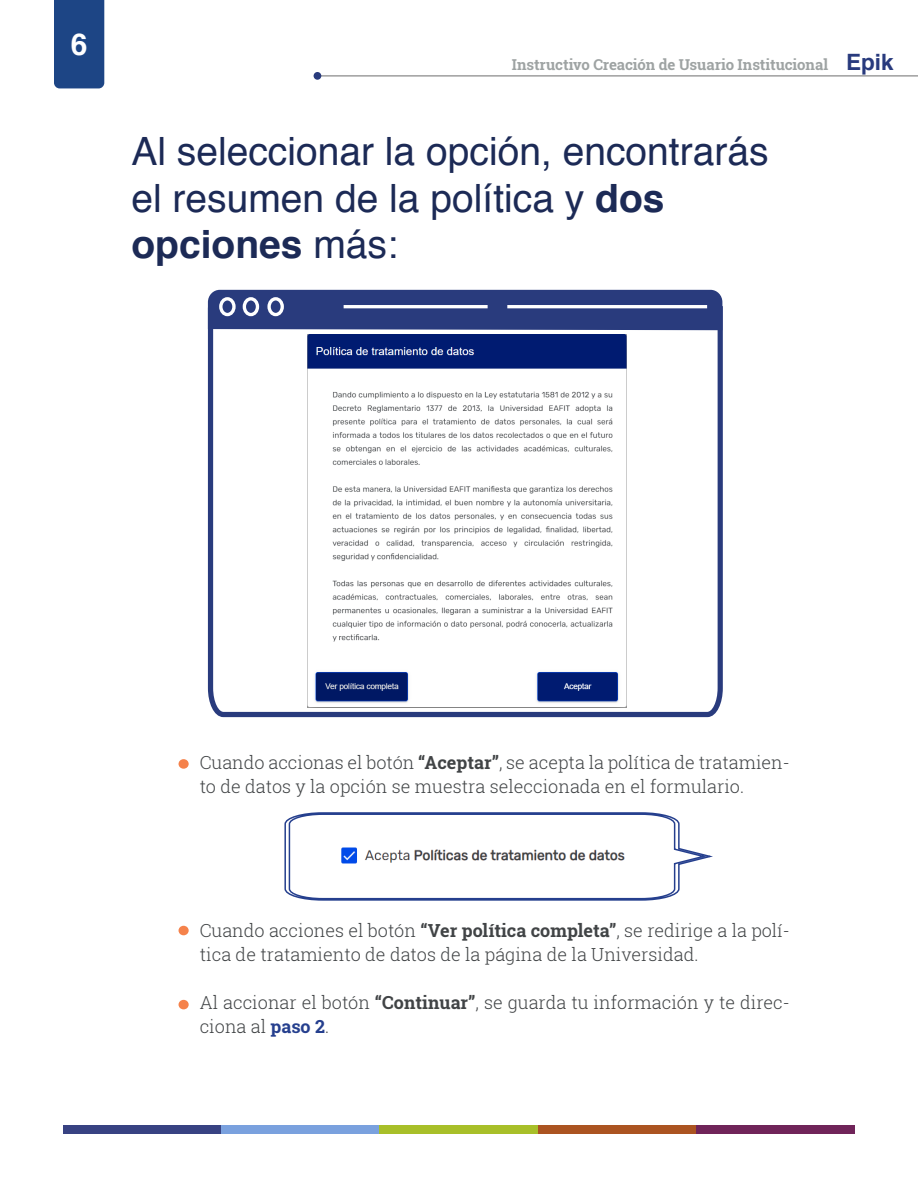
<style>
.page{position:relative;width:918px;height:1188px;background:#fff}
.page>*{position:absolute;margin:0;border:0;box-sizing:border-box;transform-origin:0 0}
.Subtítulo{font:39px/46.5px "Helvetica";color:#1c2a56}
.t1{font:700 30px "Helvetica";color:#fff}
.t2{font:700 22.5px "Helvetica";color:#283a7d}
.t3{font:300 18px/24px "Roboto Slab";color:#414446}
.t4{font:700 15px "Roboto Slab";letter-spacing:-.005em;color:#9ea3a3}
.t5{font:700 15px "Helvetica";color:#929697}
.s1{font-weight:700}
.s2{font-weight:700;color:#253f8e}
</style>
<div class="page">
<hr style="left:319px;top:75px;width:599px;height:2px;background:#9e9e9e">
<div style="left:314px;top:72px;width:7px;height:8px;background:#293b7d;border-radius:50%"></div>
<div style="left:54px;top:0;width:50px;height:88px;background:#1d4585"></div>
<div style="left:63px;top:1125px;width:158px;height:9px;background:#384282"></div>
<div style="left:221px;top:1125px;width:159px;height:9px;background:#7aa1de"></div>
<div style="left:380px;top:1125px;width:158px;height:9px;background:#a8bf29"></div>
<div style="left:538px;top:1125px;width:159px;height:9px;background:#ab5421"></div>
<div style="left:697px;top:1125px;width:158px;height:9px;background:#702459"></div>
<div style="left:179px;top:759px;width:10px;height:10px;background:#f5824b;border-radius:50%"></div>
<div style="left:179px;top:1000px;width:10px;height:9px;background:#f5824b;border-radius:50%"></div>
<div style="left:179px;top:926px;width:10px;height:9px;background:#f5824b;border-radius:50%"></div>
<svg style="left:207px;top:301px;width:516px;height:417px"></svg>
<svg style="left:208px;top:290px;width:514px;height:40px;background:#3c4c88"></svg>
<svg style="left:284px;top:812px;width:429px;height:89px"></svg>
<img style="left:311px;top:824px;width:344px;height:64px">
<img style="left:308px;top:334px;width:318px;height:373px">
<h2 class="t1" style="left:71px;top:21px;width:18px">6</h2>
<p class="t5" style="left:679px;top:52px;width:152px">calificaciones finales</p>
<p class="t4" style="left:512px;top:55px;width:318px">Instructivo Creación de Usuario Institucional</p>
<p class="t2" style="left:846px;top:44px;width:49px">Epik</p>
<p class="Subtítulo" style="left:131px;top:130px;width:639px">Al seleccionar la opción, encontrarás el resumen de la política y <span class="s1">dos opciones</span> más:</p>
<p class="t3" style="left:200px;top:750px;width:592px">Cuando accionas el botón <span class="s1">“Aceptar”</span>, se acepta la política de tratamien&shy;to de datos y la opción se muestra seleccionada en el formulario.</p>
<p class="t3" style="left:200px;top:918px;width:592px">Cuando acciones el botón <span class="s1">“Ver política completa”</span>, se redirige a la polí&shy;tica de tratamiento de datos de la página de la Universidad.</p>
<p class="t3" style="left:200px;top:990px;width:592px">Al accionar el botón <span class="s1">“Continuar”</span>, se guarda tu información y te direc&shy;ciona al <span class="s2">paso 2</span>.</p>
</div>
